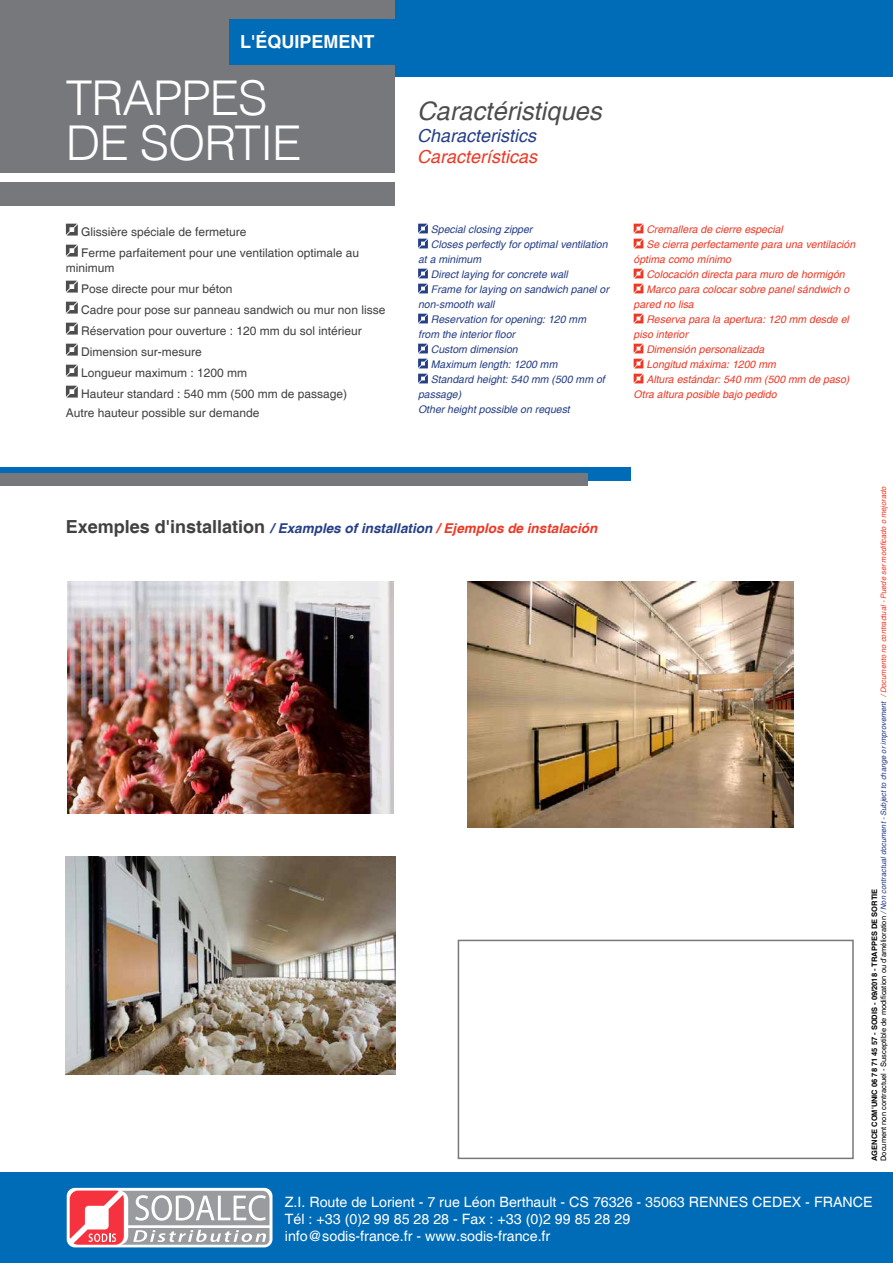
<style>
.page{position:relative;width:893px;height:1263px;background:#fff}
.page>*{position:absolute;margin:0;border:0;box-sizing:border-box;transform-origin:0 0}
.t1{font:300 48px/45px "Helvetica";letter-spacing:-.025em;color:#fff}
.t2{font:italic 25.5px "Helvetica";color:#4d4d4f}
.t3{font:italic 18px "Helvetica";color:#253e86}
.t4{font:italic 18px "Helvetica";color:#ee3824}
.t5{font:700 18px "Helvetica";color:#fff}
.t6{font:14.25px/17.1px "Helvetica";color:#fff}
.t7{font:italic 700 13.5px "Helvetica";color:#253e86}
.t8{font:12px/21px "Helvetica";color:#414042}
.t9{font:italic 10.5px "Helvetica";color:#ee3824}
.t10{font:italic 10.5px "Helvetica";color:#253e86}
.t11{font:7.5px/9px "Helvetica";color:#000}
.s1{font-weight:700}
.s2{font-style:italic;color:#253e86}
.s3{font-style:italic;color:#ee3824}
.s4{font-style:normal;font-size:18px;color:#414042}
.s5{color:#ee3824}
</style>
<div class="page">
<div style="left:191px;top:0;width:702px;height:77px;background:#006bb6"></div>
<div style="left:0;top:0;width:394px;height:172px;background:#77787b"></div>
<div style="left:230px;top:19px;width:203px;height:46px;background:#006bb6"></div>
<div style="left:0;top:183px;width:394px;height:23px;background:#77787b"></div>
<div style="left:458px;top:940px;width:396px;height:219px;border:2px solid #77787b"></div>
<svg style="left:66px;top:224px;width:12px;height:12px"></svg>
<svg style="left:66px;top:245px;width:12px;height:12px"></svg>
<svg style="left:66px;top:281px;width:12px;height:12px"></svg>
<svg style="left:66px;top:302px;width:12px;height:12px"></svg>
<svg style="left:66px;top:323px;width:12px;height:12px"></svg>
<svg style="left:66px;top:344px;width:12px;height:12px"></svg>
<svg style="left:66px;top:365px;width:12px;height:12px"></svg>
<svg style="left:66px;top:386px;width:12px;height:12px"></svg>
<svg style="left:418px;top:224px;width:10px;height:9px"></svg>
<svg style="left:418px;top:239px;width:10px;height:9px"></svg>
<svg style="left:418px;top:269px;width:10px;height:9px"></svg>
<svg style="left:418px;top:284px;width:10px;height:9px"></svg>
<svg style="left:418px;top:314px;width:10px;height:9px"></svg>
<svg style="left:418px;top:344px;width:10px;height:9px"></svg>
<svg style="left:418px;top:359px;width:10px;height:9px"></svg>
<svg style="left:418px;top:374px;width:10px;height:9px"></svg>
<svg style="left:634px;top:224px;width:9px;height:9px"></svg>
<svg style="left:634px;top:239px;width:9px;height:9px"></svg>
<svg style="left:634px;top:269px;width:9px;height:9px"></svg>
<svg style="left:634px;top:284px;width:9px;height:9px"></svg>
<svg style="left:634px;top:314px;width:9px;height:9px"></svg>
<svg style="left:634px;top:344px;width:9px;height:9px"></svg>
<svg style="left:634px;top:359px;width:9px;height:9px"></svg>
<svg style="left:634px;top:374px;width:9px;height:9px"></svg>
<img style="left:467px;top:581px;width:327px;height:246px">
<img style="left:67px;top:581px;width:327px;height:233px">
<img style="left:66px;top:856px;width:329px;height:218px">
<div style="left:0;top:467px;width:630px;height:14px;background:#006bb6"></div>
<div style="left:0;top:474px;width:587px;height:12px;background:#77787b"></div>
<div style="left:0;top:1172px;width:893px;height:91px;background:#006bb6"></div>
<div style="left:67px;top:1188px;width:205px;height:59px;background:#fff;border-radius:8px"></div>
<svg style="left:70px;top:1190px;width:200px;height:55px"></svg>
<h3 class="t5" style="left:240px;top:30px;width:136px">L'ÉQUIPEMENT</h3>
<h1 class="t1" style="left:66px;top:75px;width:237px">TRAPPES<br>DE SORTIE</h1>
<p class="t8" style="left:81px;top:221px;width:280px">Glissière spéciale de fermeture<br>Ferme parfaitement pour une ventilation optimale au</p>
<p class="t8" style="left:81px;top:257px;width:306px;text-indent:-15px">minimum<br>Pose directe pour mur béton<br>Cadre pour pose sur panneau sandwich ou mur non lisse Réservation pour ouverture : 120 mm du sol intérieur Dimension sur-mesure<br>Longueur maximum : 1200 mm<br>Hauteur standard : 540 mm (500 mm de passage)</p>
<p class="t8" style="left:66px;top:403px;width:195px">Autre hauteur possible sur demande</p>
<h2 class="t2" style="left:417px;top:96px;width:186px">Caractéristiques</h2>
<h3 class="t3" style="left:417px;top:125px;width:121px">Characteristics</h3>
<h3 class="t4" style="left:417px;top:147px;width:122px">Características</h3>
<p class="t10" style="left:431px;top:224px;width:103px">Special closing zipper</p>
<p class="t10" style="left:431px;top:239px;width:178px">Closes perfectly for optimal ventilation</p>
<p class="t10" style="left:418px;top:254px;width:65px">at a minimum</p>
<p class="t10" style="left:431px;top:269px;width:139px">Direct laying for concrete wall</p>
<p class="t10" style="left:431px;top:284px;width:179px">Frame for laying on sandwich panel or</p>
<p class="t10" style="left:418px;top:299px;width:78px">non-smooth wall</p>
<p class="t10" style="left:431px;top:314px;width:157px">Reservation for opening: 120 mm</p>
<p class="t10" style="left:418px;top:329px;width:98px">from the interior floor</p>
<p class="t10" style="left:431px;top:344px;width:88px">Custom dimension</p>
<p class="t10" style="left:431px;top:359px;width:128px">Maximum length: 1200 mm</p>
<p class="t10" style="left:431px;top:374px;width:175px">Standard height: 540 mm (500 mm of</p>
<p class="t10" style="left:418px;top:389px;width:45px">passage)</p>
<p class="t10" style="left:418px;top:404px;width:153px">Other height possible on request</p>
<p class="t9" style="left:646px;top:224px;width:138px">Cremallera de cierre especial</p>
<p class="t9" style="left:646px;top:239px;width:210px">Se cierra perfectamente para una ventilación</p>
<p class="t9" style="left:634px;top:254px;width:99px">óptima como mínimo</p>
<p class="t9" style="left:646px;top:269px;width:200px">Colocación directa para muro de hormigón</p>
<p class="t9" style="left:646px;top:284px;width:205px">Marco para colocar sobre panel sándwich o</p>
<p class="t9" style="left:634px;top:299px;width:62px">pared no lisa</p>
<p class="t9" style="left:646px;top:314px;width:204px">Reserva para la apertura: 120 mm desde el</p>
<p class="t9" style="left:634px;top:329px;width:56px">piso interior</p>
<p class="t9" style="left:646px;top:344px;width:119px">Dimensión personalizada</p>
<p class="t9" style="left:646px;top:359px;width:131px">Longitud máxima: 1200 mm</p>
<p class="t9" style="left:646px;top:374px;width:205px">Altura estándar: 540 mm (500 mm de paso)</p>
<p class="t9" style="left:634px;top:389px;width:144px">Otra altura posible bajo pedido</p>
<p class="t11" style="left:870px;top:1161px;width:676px;rotate:-90deg"><span class="s1">AGENCE COM'UNIC 06 78 71 45 57 - SODIS - 09/2018 - TRAPPES DE SORTIE<br></span>Document non contractuel - Susceptible de modification ou d’amélioration <span class="s2">/ Non contractual document - Subject to change or improvement</span> <span class="s3">/ Documento no contractual - Puede ser modificado o mejorado</span></p>
<h3 class="t6" style="left:285px;top:1194px;width:589px">Z.I. Route de Lorient - 7 rue Léon Berthault - CS 76326 - 35063 RENNES CEDEX - FRANCE<br>Tél : +33 (0)2 99 85 28 28 - Fax : +33 (0)2 99 85 28 29<br>info@sodis-france.fr - www.sodis-france.fr</h3>
<p class="t7" style="left:66px;top:520px;width:533px"><span class="s4">Exemples d'installation</span> / Examples of installation <span class="s5">/ Ejemplos de instalación</span></p>
</div>
